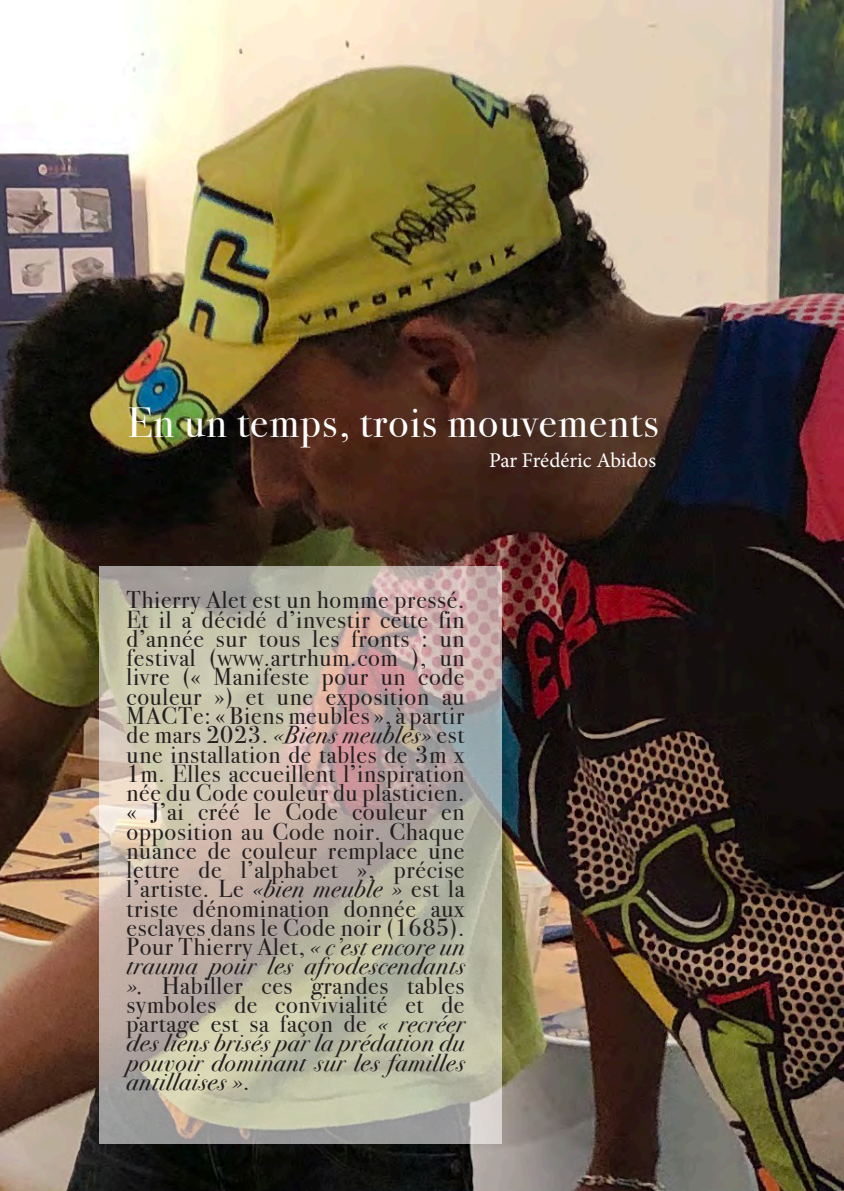
<style>
.page{position:relative;width:844px;height:1191px;background:#fff}
.page>*{position:absolute;margin:0;border:0;box-sizing:border-box;transform-origin:0 0}
.t1{font:42px "Bodoni Svty Two ITCTT";letter-spacing:.03em;color:#fff}
.t2{font:24.5px/19.2px "Bodoni Svty Two ITCTT";letter-spacing:.03em;color:#231f20;text-align:justify}
.t3{font:21px "Minion Pro";color:#fff}
.s1{font-style:italic}
</style>
<div class="page">
<img style="left:0;top:0;width:843px;height:1191px">
<svg style="left:99px;top:566px;width:402px;height:578px"></svg>
<p class="t1" style="left:128px;top:388px;width:532px">En un temps, trois mouvements</p>
<p class="t3" style="left:489px;top:446px;width:168px">Par Frédéric Abidos</p>
<p class="t2" style="left:126px;top:588px;width:339px">Thierry Alet est un homme pressé.<br>Et il a décidé d’investir cette fin d’année sur tous les fronts : un festival (www.artrhum.com ), un livre (« Manifeste pour un code couleur ») et une exposition au MACTe: « Biens meubles », à partir de mars 2023. <span class="s1">«Biens meubles»</span> est une installation de tables de 3m x 1m. Elles accueillent l’inspiration née du Code couleur du plasticien. « J’ai créé le Code couleur en opposition au Code noir. Chaque nuance de couleur remplace une lettre de l’alphabet », précise l’artiste. Le <span class="s1">«bien meuble »</span> est la triste dénomination donnée aux esclaves dans le Code noir (1685).<br>Pour Thierry Alet, <span class="s1">« c’est encore un trauma pour les afrodescendants ».</span> Habiller ces grandes tables symboles de convivialité et de partage est sa façon de <span class="s1">« recréer des liens brisés par la prédation du pouvoir dominant sur les familles antillaises »</span>.</p>
</div>
